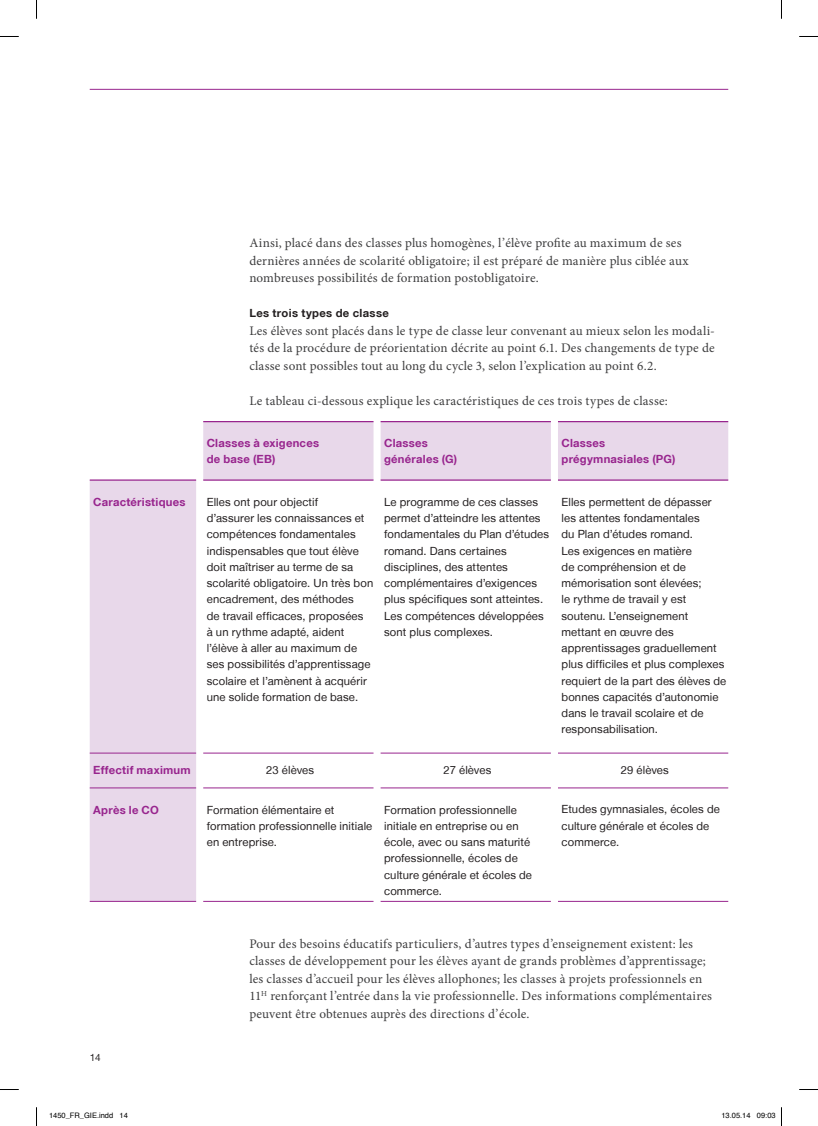
<style>
.page{position:relative;width:818px;height:1126px;background:#fff}
.page>*{position:absolute;margin:0;border:0;box-sizing:border-box;transform-origin:0 0}
.t1{font:13.12px/17.5px "Minion Pro";letter-spacing:.01em;color:#3e3e3f}
.t2{font:11.25px/16.2px "Helvetica Neue LT";letter-spacing:.01em;color:#231f20}
.t3{font:700 11.25px/16.2px "Helvetica Neue LT";letter-spacing:.02em;color:#98258e}
.t4{font:700 11.25px "Helvetica Neue LT";letter-spacing:.03em;color:#231f20}
.t5{font:10px "Helvetica Neue LT";color:#231f20}
.t6{font:7.5px "Helvetica";color:#000}
</style>
<div class="page">
<hr style="left:90px;top:89px;width:637px;height:1px;background:#98258e">
<svg style="left:90px;top:421px;width:637px;height:480px"></svg>
<hr style="left:203px;top:421px;width:170px;height:1px;background:#98258e">
<hr style="left:380px;top:421px;width:170px;height:1px;background:#98258e">
<hr style="left:557px;top:421px;width:170px;height:1px;background:#98258e">
<hr style="left:203px;top:479px;width:170px;height:1px;background:#98258e">
<hr style="left:380px;top:479px;width:170px;height:1px;background:#98258e">
<hr style="left:557px;top:479px;width:170px;height:1px;background:#98258e">
<hr style="left:90px;top:752px;width:106px;height:1px;background:#98258e">
<hr style="left:90px;top:787px;width:106px;height:1px;background:#98258e">
<hr style="left:90px;top:901px;width:106px;height:1px;background:#98258e">
<hr style="left:380px;top:752px;width:170px;height:1px;background:#98258e">
<hr style="left:380px;top:787px;width:170px;height:1px;background:#98258e">
<hr style="left:380px;top:901px;width:170px;height:1px;background:#98258e">
<hr style="left:203px;top:752px;width:170px;height:1px;background:#98258e">
<hr style="left:203px;top:787px;width:170px;height:1px;background:#98258e">
<hr style="left:203px;top:901px;width:170px;height:1px;background:#98258e">
<hr style="left:557px;top:752px;width:170px;height:1px;background:#98258e">
<hr style="left:557px;top:787px;width:170px;height:1px;background:#98258e">
<hr style="left:557px;top:901px;width:170px;height:1px;background:#98258e">
<hr style="left:90px;top:479px;width:106px;height:1px;background:#98258e">
<svg style="left:0;top:36px;width:19px;height:1px"></svg>
<svg style="left:799px;top:36px;width:18px;height:1px"></svg>
<svg style="left:0;top:1089px;width:19px;height:1px"></svg>
<svg style="left:799px;top:1089px;width:18px;height:1px"></svg>
<svg style="left:36px;top:0;width:1px;height:19px"></svg>
<svg style="left:36px;top:1107px;width:1px;height:18px"></svg>
<p class="t1" style="left:249px;top:234px;width:440px">Ainsi, placé dans des classes plus homogènes, l’élève profite au maximum de ses dernières années de scolarité obligatoire; il est préparé de manière plus ciblée aux nombreuses possibilités de formation postobligatoire.</p>
<p class="t4" style="left:249px;top:306px;width:141px">Les trois types de classe</p>
<p class="t1" style="left:249px;top:322px;width:466px;text-align:justify">Les élèves sont placés dans le type de classe leur convenant au mieux selon les modali&shy;tés de la procédure de préorientation décrite au point 6.1. Des changements de type de classe sont possibles tout au long du cycle 3, selon l’explication au point 6.2.</p>
<p class="t1" style="left:249px;top:392px;width:419px">Le tableau ci-dessous explique les caractéristiques de ces trois types de classe:</p>
<p class="t3" style="left:207px;top:434px;width:114px">Classes à exigences de base (EB)</p>
<p class="t3" style="left:384px;top:434px;width:75px">Classes générales (G)</p>
<p class="t3" style="left:561px;top:434px;width:115px">Classes prégymnasiales (PG)</p>
<p class="t3" style="left:93px;top:493px;width:94px">Caractéristiques</p>
<p class="t2" style="left:207px;top:493px;width:168px">Elles ont pour objectif<br>d’assurer les connaissances et compétences fondamentales indispensables que tout élève doit maîtriser au terme de sa scolarité obligatoire. Un très bon encadrement, des méthodes<br>de travail efficaces, proposées<br>à un rythme adapté, aident l’élève à aller au maximum de ses possibilités d’apprentissage scolaire et l’amènent à acquérir une solide formation de base.</p>
<p class="t2" style="left:384px;top:493px;width:166px">Le programme de ces classes permet d’atteindre les attentes fondamentales du Plan d’études romand. Dans certaines disciplines, des attentes complémentaires d’exigences plus spécifiques sont atteintes.<br>Les compétences développées sont plus complexes.</p>
<p class="t2" style="left:561px;top:493px;width:166px">Elles permettent de dépasser les attentes fondamentales<br>du Plan d’études romand.<br>Les exigences en matière<br>de compréhension et de mémorisation sont élevées;<br>le rythme de travail y est soutenu. L’enseignement mettant en œuvre des apprentissages graduellement plus difficiles et plus complexes requiert de la part des élèves de bonnes capacités d’autonomie dans le travail scolaire et de responsabilisation.</p>
<p class="t3" style="left:93px;top:761px;width:99px">Effectif maximum</p>
<p class="t2" style="left:266px;top:762px;width:49px">23 élèves</p>
<p class="t2" style="left:443px;top:762px;width:49px">27 élèves</p>
<p class="t2" style="left:620px;top:762px;width:49px">29 élèves</p>
<p class="t3" style="left:93px;top:801px;width:67px">Après le CO</p>
<p class="t2" style="left:207px;top:801px;width:167px">Formation élémentaire et formation professionnelle initiale en entreprise.</p>
<p class="t2" style="left:384px;top:801px;width:149px">Formation professionnelle initiale en entreprise ou en école, avec ou sans maturité professionnelle, écoles de culture générale et écoles de commerce.</p>
<p class="t2" style="left:561px;top:801px;width:160px">Etudes gymnasiales, écoles de culture générale et écoles de commerce.</p>
<p class="t5" style="left:90px;top:1051px;width:13px">14</p>
<p class="t1" style="left:249px;top:934px;width:464px">Pour des besoins éducatifs particuliers, d’autres types d’enseignement existent: les classes de développement pour les élèves ayant de grands problèmes d’apprentissage; les classes d’accueil pour les élèves allophones; les classes à projets professionnels en 11<sup>H</sup> renforçant l’entrée dans la vie professionnelle. Des informations complémentaires peuvent être obtenues auprès des directions d’école.</p>
<p class="t6" style="left:49px;top:1109px;width:80px">1450_FR_GIE.indd 14</p>
<p class="t6" style="left:721px;top:1109px;width:56px">13.05.14 09:03</p>
</div>
